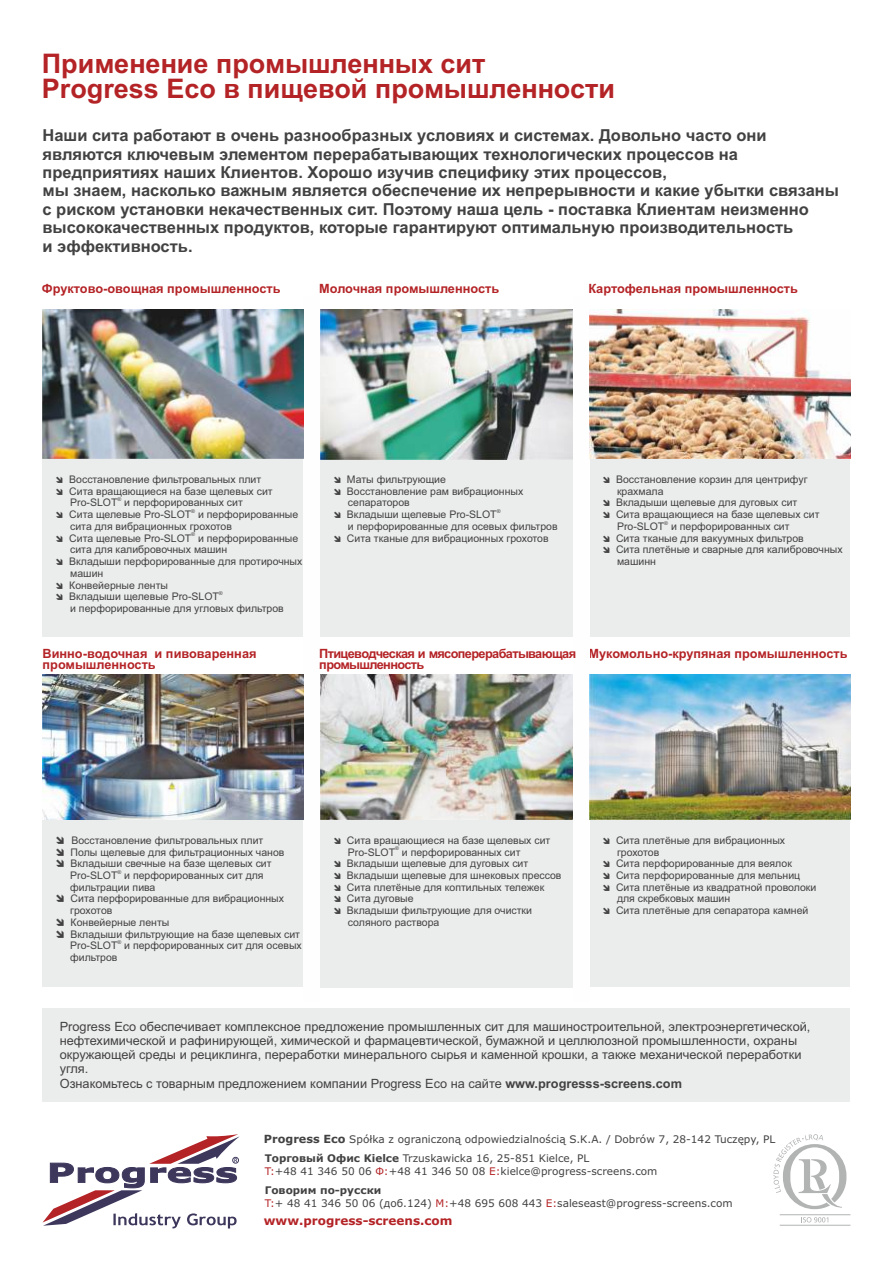
<style>
.page{position:relative;width:893px;height:1263px;background:#fff}
.page>*{position:absolute;margin:0;border:0;box-sizing:border-box;transform-origin:0 0}
.t1{font:700 27px/24.8px "Arial";color:#b42326}
.t2{font:700 16.5px/18.5px "Arial";color:#434242}
.t3{font:12.75px/14.2px "Arial";color:#434242}
.t4{font:700 12.75px/10.9px "Arial";color:#b42326}
.t5{font:700 12.75px/10.9px "Arial";letter-spacing:-.05em;color:#b42326}
.t6{font:700 12px "Verdana";color:#b42326}
.t7{font:10.5px/11.7px "Arial";color:#434242}
.t8{font:10.5px/19.5px "Verdana";color:#434242}
.t9{font:5.25px "Arial";color:#434242}
.s1{font-weight:700}
.s2{font-weight:700;font-size:11.25px}
.s3{color:#b42326}
</style>
<div class="page">
<div style="left:43px;top:674px;width:807px;height:313px;background:#ebecec"></div>
<div style="left:43px;top:310px;width:807px;height:327px;background:#ebecec"></div>
<div style="left:43px;top:1008px;width:807px;height:94px;background:#ebecec"></div>
<div style="left:304px;top:297px;width:16px;height:705px;background:#fefefe"></div>
<div style="left:573px;top:297px;width:16px;height:705px;background:#fefefe"></div>
<svg style="left:43px;top:1134px;width:197px;height:94px"></svg>
<hr style="left:780px;top:1214px;width:70px;height:1px;background:#b2b3b3">
<svg style="left:801px;top:1217px;width:27px;height:5px"></svg>
<hr style="left:780px;top:1225px;width:70px;height:1px;background:#b2b3b3">
<svg style="left:773px;top:1134px;width:73px;height:75px"></svg>
<img style="left:320px;top:674px;width:253px;height:146px">
<img style="left:589px;top:674px;width:261px;height:146px">
<img style="left:43px;top:674px;width:261px;height:146px">
<img style="left:43px;top:309px;width:261px;height:150px">
<img style="left:320px;top:310px;width:253px;height:149px">
<img style="left:589px;top:310px;width:261px;height:149px">
<h1 class="t1" style="left:42px;top:54px;width:575px">Применение промышленных сит<br>Progress Eco в пищевой промышленности</h1>
<p class="t2" style="left:43px;top:128px;width:798px">Наши сита работают в очень разнообразных условиях и системах. Довольно часто они являются ключевым элементом перерабатывающих технологических процессов на предприятиях наших Клиентов. Хорошо изучив специфику этих процессов,<br>мы знаем, насколько важным является обеспечение их непрерывности и какие убытки связаны с риском установки некачественных сит. Поэтому наша цель - поставка Клиентам неизменно высококачественных продуктов, которые гарантируют оптимальную производительность<br>и эффективность.</p>
<p class="t4" style="left:42px;top:284px;width:240px">Фруктово-овощная промышленность</p>
<p class="t4" style="left:319px;top:284px;width:181px">Молочная промышленность</p>
<p class="t4" style="left:588px;top:284px;width:211px">Картофельная промышленность</p>
<p class="t7" style="left:69px;top:474px;width:205px">Восстановление фильтровальных плит<br>Сита вращающиеся на базе щелевых сит</p>
<p class="t9" style="left:117px;top:497px;width:5px">®</p>
<p class="t7" style="left:70px;top:498px;width:174px">Pro-SLOT и перфорированных сит</p>
<p class="t9" style="left:191px;top:509px;width:5px">®</p>
<p class="t7" style="left:69px;top:510px;width:231px">Сита щелевые Pro-SLOT и перфорированные сита для вибрационных грохотов</p>
<p class="t9" style="left:191px;top:532px;width:5px">®</p>
<p class="t7" style="left:69px;top:533px;width:235px">Сита щелевые Pro-SLOT и перфорированные сита для калибровочных машин<br>Вкладыши перфорированные для протирочных машин<br>Конвейерные ленты</p>
<p class="t9" style="left:219px;top:591px;width:5px">®</p>
<p class="t7" style="left:69px;top:592px;width:216px">Вкладыши щелевые Pro-SLOT<br>и перфорированные для угловых фильтров</p>
<p class="t7" style="left:347px;top:474px;width:178px">Маты фильтрующие<br>Восстановление рам вибрационных сепараторов</p>
<p class="t9" style="left:497px;top:509px;width:5px">®</p>
<p class="t7" style="left:347px;top:510px;width:212px">Вкладыши щелевые Pro-SLOT<br>и перфорированные для осевых фильтров<br>Сита тканые для вибрационных грохотов</p>
<p class="t7" style="left:616px;top:474px;width:205px">Восстановление корзин для центрифуг крахмала<br>Вкладыши щелевые для дуговых сит<br>Сита вращающиеся на базе щелевых сит</p>
<p class="t9" style="left:664px;top:521px;width:5px">®</p>
<p class="t7" style="left:616px;top:521px;width:228px">Pro-SLOT и перфорированных сит<br>Сита тканые для вакуумных фильтров<br>Сита плетёные и сварные для калибровочных машинн</p>
<p class="t5" style="left:319px;top:649px;width:258px">Птицеводческая и мясоперерабатывающая промышленность</p>
<p class="t4" style="left:43px;top:649px;width:216px">Винно-водочная и пивоваренная промышленность</p>
<p class="t4" style="left:588px;top:649px;width:261px">Мукомольно-крупяная промышленность</p>
<p class="t7" style="left:71px;top:835px;width:215px">Восстановление фильтровальных плит<br>Полы щелевые для фильтрационных чанов<br>Вкладыши свечные на базе щелевых сит</p>
<p class="t9" style="left:117px;top:870px;width:5px">®</p>
<p class="t7" style="left:70px;top:870px;width:231px">Pro-SLOT и перфорированных сит для фильтрации пива<br>Сита перфорированные для вибрационных грохотов<br>Конвейерные ленты<br>Вкладыши фильтрующие на базе щелевых сит</p>
<p class="t9" style="left:117px;top:940px;width:5px">®</p>
<p class="t7" style="left:70px;top:941px;width:233px">Pro-SLOT и перфорированных сит для осевых фильтров</p>
<p class="t7" style="left:347px;top:835px;width:205px">Сита вращающиеся на базе щелевых сит</p>
<p class="t9" style="left:395px;top:846px;width:5px">®</p>
<p class="t7" style="left:347px;top:847px;width:216px">Pro-SLOT и перфорированных сит<br>Вкладыши щелевые для дуговых сит<br>Вкладыши щелевые для шнековых прессов<br>Сита плетёные для коптильных тележек<br>Сита дуговые<br>Вкладыши фильтрующие для очистки соляного раствора</p>
<p class="t7" style="left:616px;top:835px;width:202px">Сита плетёные для вибрационных грохотов<br>Сита перфорированные для веялок<br>Сита перфорированные для мельниц<br>Сита плетёные из квадратной проволоки для скребковых машин<br>Сита плетёные для сепаратора камней</p>
<p class="t3" style="left:60px;top:1020px;width:752px">Progress Eco обеспечивает комплексное предложение промышленных сит для машиностроительной, электроэнергетической, нефтехимической и рафинирующей, химической и фармацевтической, бумажной и целлюлозной промышленности, охраны окружающей среды и рециклинга, переработки минерального сырья и каменной крошки, а также механической переработки угля.<br>Ознакомьтесь с товарным предложением компании Progress Eco на сайте <span class="s1">www.progresss-screens.com</span></p>
<p class="t8" style="left:264px;top:1130px;width:513px"><span class="s2">Progress Eco</span> Spółka z ograniczoną odpowiedzialnością S.K.A. / Dobrów 7, 28-142 Tuczępy, PL<br><span class="s1">Торговый Офиc Kielce</span> Trzuskawicka 16, 25-851 Kielce, PL</p>
<p class="t8" style="left:265px;top:1162px;width:394px"><span class="s3">T:</span>+48 41 346 50 06 <span class="s3">Ф:</span>+48 41 346 50 08 <span class="s3">E:</span>kielce@progress-screens.com<br><span class="s1">Говорим по-русски</span></p>
<p class="t8" style="left:265px;top:1194px;width:469px"><span class="s3">T:</span>+ 48 41 346 50 06 (доб.124) <span class="s3">M:</span>+48 695 608 443 <span class="s3">E:</span>saleseast@progress-screens.com</p>
<p class="t6" style="left:264px;top:1216px;width:190px">www.progress-screens.com</p>
</div>
